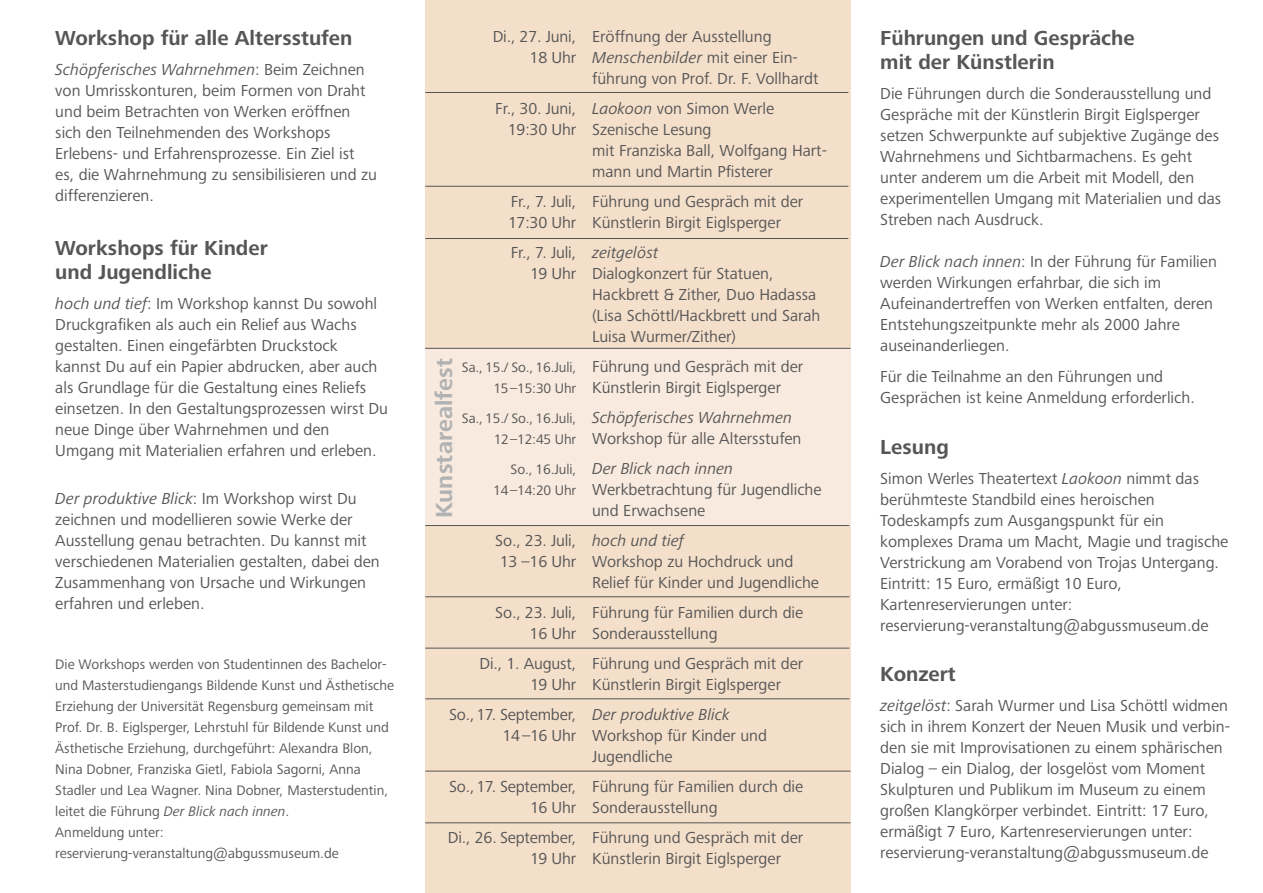
<style>
.page{position:relative;width:1263px;height:893px;background:#fff}
.page>*{position:absolute;margin:0;border:0;box-sizing:border-box;transform-origin:0 0}
.t1{font:700 24px "Frutiger Next LTW1 G";letter-spacing:.005em;color:#b1b2b3}
.t2{font:700 21px/24px "Frutiger Next LTW1 G";color:#565656}
.t3{font:16.5px/21px "Frutiger Next LTW1 G";color:#565656}
.t4{font:italic 16.5px "Frutiger Next LTW1 G";color:#565656}
.t5{font:14.25px/21px "Frutiger Next LTW1 G";color:#565656;text-align:right}
.s1{font-style:italic}
</style>
<div class="page">
<div style="left:425px;top:0;width:425px;height:893px;background:#f4dfca"></div>
<div style="left:425px;top:349px;width:425px;height:177px;background:#f8eade"></div>
<hr style="left:425px;top:92px;width:423px;height:1px;background:#565656">
<hr style="left:425px;top:238px;width:423px;height:1px;background:#565656">
<hr style="left:425px;top:525px;width:424px;height:1px;background:#565656">
<hr style="left:425px;top:596px;width:424px;height:1px;background:#565656">
<hr style="left:425px;top:648px;width:424px;height:1px;background:#565656">
<hr style="left:425px;top:698px;width:424px;height:1px;background:#565656">
<hr style="left:425px;top:771px;width:425px;height:1px;background:#565656">
<hr style="left:425px;top:186px;width:423px;height:1px;background:#565656">
<hr style="left:425px;top:348px;width:425px;height:1px;background:#565656">
<hr style="left:425px;top:822px;width:425px;height:1px;background:#565656">
<p class="t2" style="left:55px;top:27px;width:299px">Workshop für alle Altersstufen</p>
<p class="t3" style="left:55px;top:59px;width:323px"><span class="s1">Schöpferisches Wahrnehmen</span>: Beim Zeichnen von Umrisskonturen, beim Formen von Draht und beim Betrachten von Werken eröffnen sich den Teilnehmenden des Workshops Erlebens- und Erfahrensprozesse. Ein Ziel ist es, die Wahrnehmung zu sensibilisieren und zu differenzieren.</p>
<p class="t2" style="left:55px;top:237px;width:214px">Workshops für Kinder und Jugendliche</p>
<p class="t3" style="left:55px;top:293px;width:334px"><span class="s1">hoch und tief</span>: Im Workshop kannst Du sowohl Druckgrafiken als auch ein Relief aus Wachs gestalten. Einen eingefärbten Druckstock<br>kannst Du auf ein Papier abdrucken, aber auch als Grundlage für die Gestaltung eines Reliefs einsetzen. In den Gestaltungsprozessen wirst Du neue Dinge über Wahrnehmen und den Umgang mit Materialien erfahren und erleben.</p>
<p class="t3" style="left:55px;top:488px;width:326px"><span class="s1">Der produktive Blick</span>: Im Workshop wirst Du zeichnen und modellieren sowie Werke der Ausstellung genau betrachten. Du kannst mit verschiedenen Materialien gestalten, dabei den Zusammenhang von Ursache und Wirkungen erfahren und erleben.</p>
<p class="t5" style="left:55px;top:654px;width:340px;text-align:left">Die Workshops werden von Studentinnen des Bachelor&shy;und Masterstudiengangs Bildende Kunst und Ästhetische Erziehung der Universität Regensburg gemeinsam mit Prof. Dr. B. Eiglsperger, Lehrstuhl für Bildende Kunst und Ästhetische Erziehung, durchgeführt: Alexandra Blon, Nina Dobner, Franziska Gietl, Fabiola Sagorni, Anna Stadler und Lea Wagner. Nina Dobner, Masterstudentin, leitet die Führung <span class="s1">Der Blick nach innen</span>.<br>Anmeldung unter: reservierung-veranstaltung@abgussmuseum.de</p>
<p class="t3" style="left:493px;top:26px;width:85px;text-align:right">Di., 27. Juni,<br>18 Uhr</p>
<p class="t3" style="left:495px;top:98px;width:82px;text-align:right">Fr., 30. Juni,<br>19:30 Uhr</p>
<p class="t3" style="left:508px;top:191px;width:69px">Fr., 7. Juli,<br>17:30 Uhr</p>
<p class="t3" style="left:511px;top:242px;width:67px;text-align:right">Fr., 7. Juli,<br>19 Uhr</p>
<h1 class="t1" style="left:430px;top:518px;width:162px;rotate:-90deg">Kunstarealfest</h1>
<p class="t5" style="left:462px;top:357px;width:116px">Sa., 15./ So., 16.Juli,<br>15–15:30 Uhr</p>
<p class="t5" style="left:462px;top:408px;width:116px">Sa., 15./ So., 16.Juli,<br>12–12:45 Uhr</p>
<p class="t5" style="left:493px;top:459px;width:85px">So., 16.Juli,<br>14–14:20 Uhr</p>
<p class="t3" style="left:495px;top:530px;width:82px">So., 23. Juli,<br>13 –16 Uhr</p>
<p class="t3" style="left:495px;top:602px;width:82px;text-align:right">So., 23. Juli,<br>16 Uhr</p>
<p class="t3" style="left:479px;top:653px;width:98px;text-align:right">Di., 1. August,<br>19 Uhr</p>
<p class="t3" style="left:449px;top:704px;width:129px;text-align:right">So., 17. September,<br>14–16 Uhr</p>
<p class="t3" style="left:449px;top:776px;width:129px;text-align:right">So., 17. September,<br>16 Uhr</p>
<p class="t3" style="left:448px;top:827px;width:130px;text-align:right">Di., 26. September,<br>19 Uhr</p>
<p class="t3" style="left:592px;top:26px;width:228px">Eröffnung der Ausstellung<br><span class="s1">Menschenbilder</span> mit einer Ein&shy;führung von Prof. Dr. F. Vollhardt</p>
<p class="t3" style="left:592px;top:98px;width:236px"><span class="s1">Laokoon</span> von Simon Werle<br>Szenische Lesung<br>mit Franziska Ball, Wolfgang Hart&shy;mann und Martin Pfisterer</p>
<p class="t3" style="left:592px;top:191px;width:213px">Führung und Gespräch mit der<br>Künstlerin Birgit Eiglsperger</p>
<p class="t4" style="left:592px;top:243px;width:68px">zeitgelöst</p>
<p class="t3" style="left:592px;top:263px;width:230px">Dialogkonzert für Statuen,<br>Hackbrett &amp; Zither, Duo Hadassa (Lisa Schöttl/Hackbrett und Sarah<br>Luisa Wurmer/Zither)</p>
<p class="t3" style="left:592px;top:356px;width:213px">Führung und Gespräch mit der<br>Künstlerin Birgit Eiglsperger</p>
<p class="t4" style="left:592px;top:408px;width:201px">Schöpferisches Wahrnehmen</p>
<p class="t3" style="left:592px;top:428px;width:211px">Workshop für alle Altersstufen</p>
<p class="t4" style="left:592px;top:459px;width:142px">Der Blick nach innen</p>
<p class="t3" style="left:592px;top:479px;width:231px">Werkbetrachtung für Jugendliche und Erwachsene</p>
<p class="t4" style="left:592px;top:531px;width:93px">hoch und tief</p>
<p class="t3" style="left:592px;top:551px;width:228px">Workshop zu Hochdruck und<br>Relief für Kinder und Jugendliche</p>
<p class="t3" style="left:592px;top:602px;width:213px">Führung für Familien durch die<br>Sonderausstellung</p>
<p class="t3" style="left:592px;top:653px;width:213px">Führung und Gespräch mit der<br>Künstlerin Birgit Eiglsperger</p>
<p class="t4" style="left:592px;top:705px;width:139px">Der produktive Blick</p>
<p class="t3" style="left:592px;top:725px;width:176px">Workshop für Kinder und<br>Jugendliche</p>
<p class="t3" style="left:592px;top:776px;width:213px">Führung für Familien durch die<br>Sonderausstellung</p>
<p class="t3" style="left:592px;top:827px;width:213px">Führung und Gespräch mit der<br>Künstlerin Birgit Eiglsperger</p>
<p class="t2" style="left:880px;top:27px;width:256px">Führungen und Gespräche mit der Künstlerin</p>
<p class="t3" style="left:880px;top:83px;width:342px">Die Führungen durch die Sonderausstellung und Gespräche mit der Künstlerin Birgit Eiglsperger setzen Schwerpunkte auf subjektive Zugänge des Wahrnehmens und Sichtbarmachens. Es geht unter anderem um die Arbeit mit Modell, den experimentellen Umgang mit Materialien und das Streben nach Ausdruck.</p>
<p class="t3" style="left:880px;top:251px;width:338px"><span class="s1">Der Blick nach innen</span>: In der Führung für Familien werden Wirkungen erfahrbar, die sich im Aufeinandertreffen von Werken entfalten, deren Entstehungszeitpunkte mehr als 2000 Jahre auseinanderliegen.</p>
<p class="t3" style="left:880px;top:367px;width:316px">Für die Teilnahme an den Führungen und<br>Gesprächen ist keine Anmeldung erforderlich.</p>
<p class="t2" style="left:880px;top:436px;width:70px">Lesung</p>
<p class="t3" style="left:880px;top:469px;width:350px">Simon Werles Theatertext <span class="s1">Laokoon</span> nimmt das berühmteste Standbild eines heroischen Todeskampfs zum Ausgangspunkt für ein komplexes Drama um Macht, Magie und tragische Verstrickung am Vorabend von Trojas Untergang.<br>Eintritt: 15 Euro, ermäßigt 10 Euro, Kartenreservierungen unter: reservierung-veranstaltung@abgussmuseum.de</p>
<p class="t2" style="left:880px;top:663px;width:77px">Konzert</p>
<p class="t3" style="left:880px;top:695px;width:351px"><span class="s1">zeitgelöst</span>: Sarah Wurmer und Lisa Schöttl widmen sich in ihrem Konzert der Neuen Musik und verbin&shy;den sie mit Improvisationen zu einem sphärischen Dialog – ein Dialog, der losgelöst vom Moment Skulpturen und Publikum im Museum zu einem großen Klangkörper verbindet. Eintritt: 17 Euro, ermäßigt 7 Euro, Kartenreservierungen unter: reservierung-veranstaltung@abgussmuseum.de</p>
</div>
